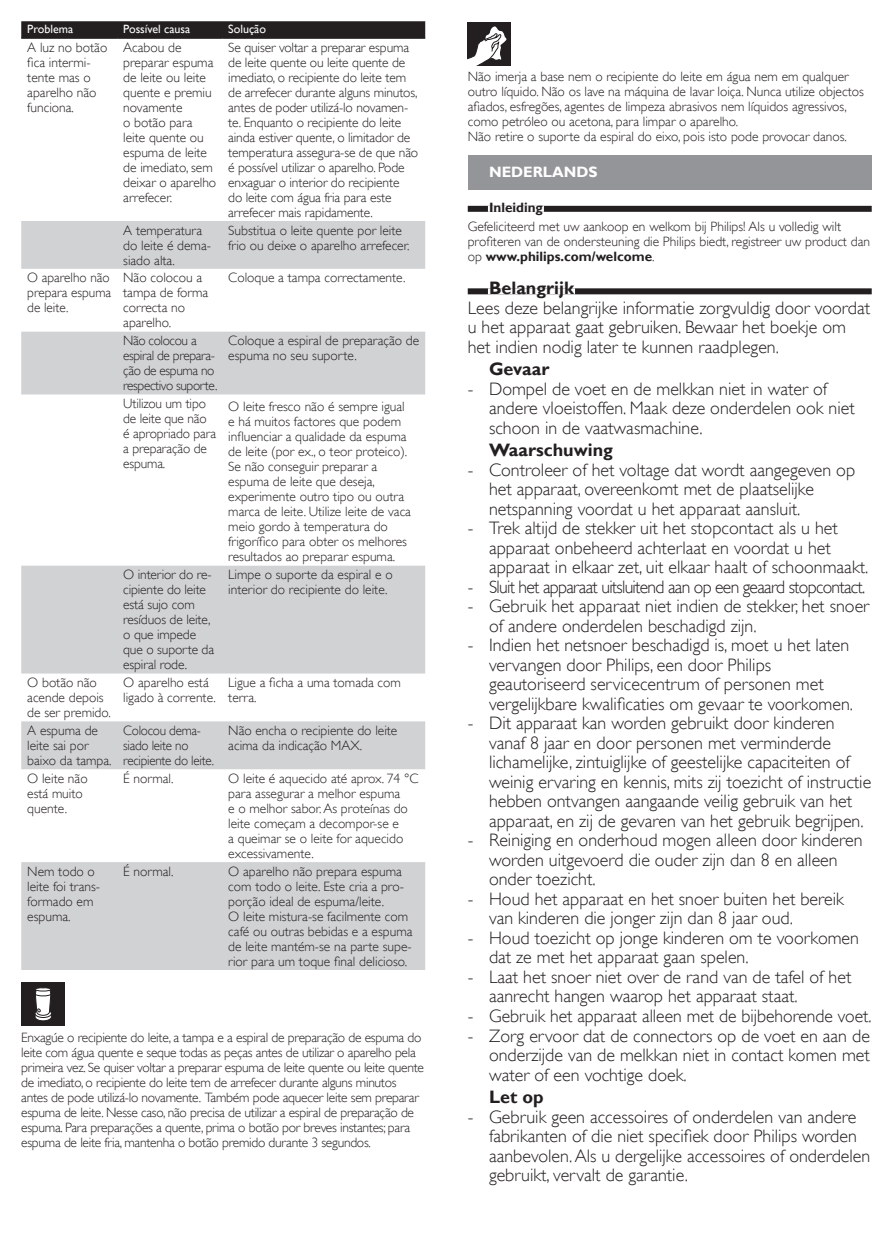
<style>
.page{position:relative;width:893px;height:1259px;background:#fff}
.page>*{position:absolute;margin:0;border:0;box-sizing:border-box;transform-origin:0 0}
.t1{font:18px/19.5px "Gill Sans Alt One WGL Light";color:#231f20}
.t2{font:18px "Gill Sans Alt One WGL Light";letter-spacing:-.04em;color:#231f20}
.t3{font:700 18px "Gill Sans Alt One WGL";color:#231f20}
.t4{font:700 15px "Gill Sans Alt One WGL";color:#fff}
.t5{font:13.5px/15px "Gill Sans Alt One WGL Light";color:#231f20}
.t6{font:13.5px/15px "Gill Sans Alt One WGL Light";letter-spacing:-.02em;color:#231f20}
.t7{font:13.5px/15px "Gill Sans Alt One WGL Light";letter-spacing:-.03em;color:#231f20}
.t8{font:700 13.5px "Gill Sans Alt One WGL";color:#231f20}
.t9{font:12px "Gill Sans Alt One WGL";color:#fff}
.s1{font-family:"Gill Sans Alt One WGL Light";font-weight:400}
</style>
<div class="page">
<div style="left:468px;top:206px;width:404px;height:6px;background:#231f20"></div>
<div style="left:488px;top:206px;width:56px;height:6px;background:#fff"></div>
<div style="left:468px;top:288px;width:404px;height:6px;background:#231f20"></div>
<div style="left:488px;top:288px;width:87px;height:6px;background:#fff"></div>
<div style="left:468px;top:22px;width:43px;height:43px;background:#231f20"></div>
<svg style="left:468px;top:26px;width:39px;height:39px"></svg>
<div style="left:468px;top:155px;width:404px;height:34px;background:#939598"></div>
<div style="left:21px;top:21px;width:404px;height:16px;background:#231f20"></div>
<svg style="left:21px;top:221px;width:404px;height:749px"></svg>
<hr style="left:21px;top:37px;width:96px;height:2px;background:#231f20">
<hr style="left:117px;top:37px;width:105px;height:2px;background:#231f20">
<hr style="left:222px;top:37px;width:203px;height:2px;background:#231f20">
<div style="left:21px;top:982px;width:44px;height:43px;background:#231f20"></div>
<svg style="left:35px;top:987px;width:17px;height:34px"></svg>
<p class="t9" style="left:27px;top:21px;width:47px">Problema</p>
<p class="t9" style="left:123px;top:21px;width:69px">Possível causa</p>
<p class="t9" style="left:228px;top:21px;width:39px">Solução</p>
<p class="t5" style="left:27px;top:40px;width:82px">A luz no botão fica intermi&shy;tente mas o aparelho não funciona.</p>
<p class="t5" style="left:123px;top:40px;width:95px">Acabou de preparar espuma de leite ou leite quente e premiu novamente<br>o botão para leite quente ou espuma de leite de imediato, sem deixar o aparelho arrefecer.</p>
<p class="t5" style="left:228px;top:40px;width:191px">Se quiser voltar a preparar espuma de leite quente ou leite quente de imediato, o recipiente do leite tem de arrefecer durante alguns minutos, antes de poder utilizá-lo novamen&shy;te. Enquanto o recipiente do leite ainda estiver quente, o limitador de temperatura assegura-se de que não é possível utilizar o aparelho. Pode enxaguar o interior do recipiente<br>do leite com água fria para este arrefecer mais rapidamente.</p>
<p class="t5" style="left:123px;top:222px;width:89px">A temperatura do leite é dema&shy;siado alta.</p>
<p class="t5" style="left:228px;top:222px;width:183px">Substitua o leite quente por leite frio ou deixe o aparelho arrefecer.</p>
<p class="t5" style="left:27px;top:270px;width:85px;text-align:justify">O aparelho não prepara espuma de leite.</p>
<p class="t5" style="left:123px;top:270px;width:87px">Não colocou a tampa de forma correcta no aparelho.</p>
<p class="t5" style="left:228px;top:270px;width:179px">Coloque a tampa correctamente.</p>
<p class="t7" style="left:123px;top:333px;width:96px">Não colocou a espiral de prepara&shy;ção de espuma no respectivo suporte.</p>
<p class="t5" style="left:228px;top:333px;width:192px">Coloque a espiral de preparação de espuma no seu suporte.</p>
<p class="t5" style="left:123px;top:396px;width:94px">Utilizou um tipo de leite que não é apropriado para a preparação de espuma.</p>
<p class="t5" style="left:228px;top:399px;width:184px">O leite fresco não é sempre igual e há muitos factores que podem influenciar a qualidade da espuma de leite (por ex., o teor proteico).<br>Se não conseguir preparar a espuma de leite que deseja, experimente outro tipo ou outra marca de leite. Utilize leite de vaca meio gordo à temperatura do frigorífico para obter os melhores resultados ao preparar espuma.</p>
<p class="t5" style="left:123px;top:567px;width:92px">O interior do re&shy;cipiente do leite está sujo com resíduos de leite, o que impede que o suporte da espiral rode.</p>
<p class="t5" style="left:228px;top:567px;width:166px">Limpe o suporte da espiral e o interior do recipiente do leite.</p>
<p class="t5" style="left:27px;top:675px;width:85px">O botão não acende depois de ser premido.</p>
<p class="t5" style="left:123px;top:675px;width:94px">O aparelho está ligado à corrente.</p>
<p class="t5" style="left:228px;top:675px;width:174px">Ligue a ficha a uma tomada com terra.</p>
<p class="t5" style="left:27px;top:723px;width:86px">A espuma de leite sai por baixo da tampa.</p>
<p class="t6" style="left:123px;top:723px;width:92px">Colocou dema&shy;siado leite no recipiente do leite.</p>
<p class="t5" style="left:228px;top:723px;width:171px">Não encha o recipiente do leite acima da indicação MAX.</p>
<p class="t5" style="left:27px;top:771px;width:62px">O leite não está muito quente.</p>
<p class="t5" style="left:123px;top:771px;width:52px">É normal.</p>
<p class="t5" style="left:228px;top:771px;width:192px">O leite é aquecido até aprox. 74 °C para assegurar a melhor espuma<br>e o melhor sabor. As proteínas do leite começam a decompor-se e<br>a queimar se o leite for aquecido excessivamente.</p>
<p class="t5" style="left:27px;top:863px;width:74px">Nem todo o leite foi trans&shy;formado em espuma.</p>
<p class="t5" style="left:123px;top:863px;width:52px">É normal.</p>
<p class="t5" style="left:228px;top:863px;width:186px">O aparelho não prepara espuma com todo o leite. Este cria a pro&shy;porção ideal de espuma/leite.<br>O leite mistura-se facilmente com café ou outras bebidas e a espuma de leite mantém-se na parte supe&shy;rior para um toque final delicioso.</p>
<p class="t6" style="left:21px;top:1029px;width:404px">Enxagúe o recipiente do leite, a tampa e a espiral de preparação de espuma do leite com água quente e seque todas as peças antes de utilizar o aparelho pela primeira vez. Se quiser voltar a preparar espuma de leite quente ou leite quente de imediato, o recipiente do leite tem de arrefecer durante alguns minutos antes de pode utilizá-lo novamente. Também pode aquecer leite sem preparar espuma de leite. Nesse caso, não precisa de utilizar a espiral de preparação de espuma. Para preparações a quente, prima o botão por breves instantes; para espuma de leite fria, mantenha o botão premido durante 3 segundos.</p>
<p class="t5" style="left:468px;top:69px;width:398px">Não imerja a base nem o recipiente do leite em água nem em qualquer outro líquido. Não os lave na máquina de lavar loiça. Nunca utilize objectos afiados, esfregões, agentes de limpeza abrasivos nem líquidos agressivos, como petróleo ou acetona, para limpar o aparelho.<br>Não retire o suporte da espiral do eixo, pois isto pode provocar danos.</p>
<p class="t4" style="left:489px;top:162px;width:110px">NEDERLANDS</p>
<p class="t8" style="left:489px;top:198px;width:55px">Inleiding</p>
<p class="t5" style="left:468px;top:219px;width:404px">Gefeliciteerd met uw aankoop en welkom bij Philips! Als u volledig wilt profiteren van de ondersteuning die Philips biedt, registreer uw product dan</p>
<p class="t8" style="left:468px;top:247px;width:188px"><span class="s1">op</span> www.philips.com/welcome<span class="s1">.</span></p>
<h1 class="t3" style="left:489px;top:276px;width:86px">Belangrijk</h1>
<h1 class="t1" style="left:468px;top:298px;width:404px">Lees deze belangrijke informatie zorgvuldig door voordat u het apparaat gaat gebruiken. Bewaar het boekje om het indien nodig later te kunnen raadplegen.</h1>
<h1 class="t3" style="left:489px;top:357px;width:62px">Gevaar</h1>
<h1 class="t1" style="left:489px;top:379px;width:367px;text-indent:-21px">- Dompel de voet en de melkkan niet in water of andere vloeistoffen. Maak deze onderdelen ook niet schoon in de vaatwasmachine.</h1>
<h1 class="t3" style="left:489px;top:438px;width:125px">Waarschuwing</h1>
<h1 class="t1" style="left:489px;top:460px;width:368px;text-indent:-21px">- Controleer of het voltage dat wordt aangegeven op het apparaat, overeenkomt met de plaatselijke netspanning voordat u het apparaat aansluit.</h1>
<h1 class="t1" style="left:489px;top:518px;width:381px;text-indent:-21px">- Trek altijd de stekker uit het stopcontact als u het apparaat onbeheerd achterlaat en voordat u het apparaat in elkaar zet, uit elkaar haalt of schoonmaakt.</h1>
<h1 class="t2" style="left:468px;top:575px;width:399px">- Sluit het apparaat uitsluitend aan op een geaard stopcontact.</h1>
<h1 class="t1" style="left:489px;top:596px;width:382px;text-indent:-21px">- Gebruik het apparaat niet indien de stekker, het snoer of andere onderdelen beschadigd zijn.</h1>
<h1 class="t1" style="left:489px;top:635px;width:366px;text-indent:-21px">- Indien het netsnoer beschadigd is, moet u het laten vervangen door Philips, een door Philips geautoriseerd servicecentrum of personen met vergelijkbare kwalificaties om gevaar te voorkomen.</h1>
<p class="t1" style="left:489px;top:713px;width:384px;text-indent:-21px">- Dit apparaat kan worden gebruikt door kinderen vanaf 8 jaar en door personen met verminderde lichamelijke, zintuiglijke of geestelijke capaciteiten of weinig ervaring en kennis, mits zij toezicht of instructie hebben ontvangen aangaande veilig gebruik van het apparaat, en zij de gevaren van het gebruik begrijpen.</p>
<h1 class="t1" style="left:489px;top:830px;width:375px;text-indent:-21px">- Reiniging en onderhoud mogen alleen door kinderen worden uitgevoerd die ouder zijn dan 8 en alleen onder toezicht.</h1>
<h1 class="t1" style="left:489px;top:889px;width:356px;text-indent:-21px">- Houd het apparaat en het snoer buiten het bereik van kinderen die jonger zijn dan 8 jaar oud.</h1>
<h1 class="t1" style="left:489px;top:928px;width:372px;text-indent:-21px">- Houd toezicht op jonge kinderen om te voorkomen dat ze met het apparaat gaan spelen.</h1>
<h1 class="t1" style="left:489px;top:967px;width:364px;text-indent:-21px">- Laat het snoer niet over de rand van de tafel of het aanrecht hangen waarop het apparaat staat.</h1>
<h1 class="t1" style="left:468px;top:1006px;width:405px">- Gebruik het apparaat alleen met de bijbehorende voet.</h1>
<h1 class="t1" style="left:489px;top:1025px;width:382px;text-align:justify;text-indent:-21px">- Zorg ervoor dat de connectors op de voet en aan de onderzijde van de melkkan niet in contact komen met water of een vochtige doek.</h1>
<h1 class="t3" style="left:489px;top:1084px;width:56px">Let op</h1>
<h1 class="t1" style="left:489px;top:1106px;width:383px;text-indent:-21px">- Gebruik geen accessoires of onderdelen van andere fabrikanten of die niet specifiek door Philips worden aanbevolen. Als u dergelijke accessoires of onderdelen gebruikt, vervalt de garantie.</h1>
</div>
